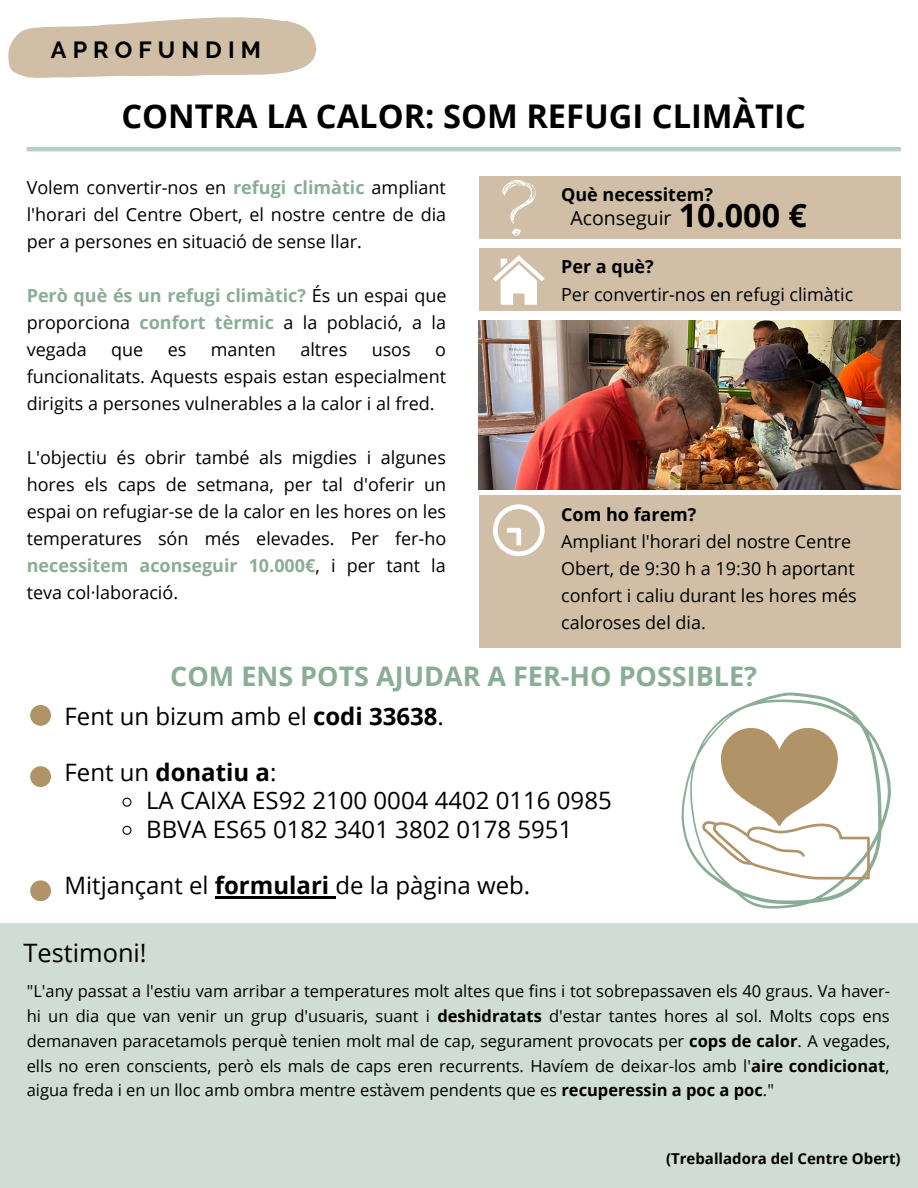
<style>
.page{position:relative;width:918px;height:1188px;background:#fff}
.page>*{position:absolute;margin:0;border:0;box-sizing:border-box;transform-origin:0 0}
.t1{font:700 32.7px "Open Sans";color:#000}
.t2{font:700 32.25px "Open Sans";color:#000}
.t3{font:700 27px "Open Sans";color:#8aad95}
.t4{font:25.35px "Open Sans";color:#000}
.t5{font:24px "Open Sans";color:#000}
.t6{font:700 24px "Open Sans";color:#000}
.t7{font:700 23.25px "Raleway";letter-spacing:.26em;color:#000}
.t8{font:19.5px "Open Sans";color:#000}
.t9{font:18px/27px "Open Sans";color:#000;text-align:justify}
.t10{font:700 18px "Open Sans";color:#000}
.t11{font:16.5px/24.8px "Open Sans";color:#000;text-align:justify}
.t12{font:700 15px "Open Sans";color:#000}
.s1{font-weight:700;color:#8aad95}
.s2{font-weight:700}
.s3{font-weight:400}
</style>
<div class="page">
<svg style="left:8px;top:17px;width:308px;height:61px;background:#d7c9b4"></svg>
<hr style="left:27px;top:147px;width:874px;height:4px;background:#bacfc1">
<div style="left:0;top:923px;width:918px;height:265px;background:#cfddd4"></div>
<div style="left:479px;top:176px;width:421px;height:63px;background:#d0bfa6"></div>
<svg style="left:502px;top:180px;width:34px;height:56px"></svg>
<div style="left:479px;top:248px;width:421px;height:63px;background:#d0bfa6"></div>
<svg style="left:493px;top:255px;width:52px;height:50px"></svg>
<div style="left:479px;top:495px;width:421px;height:153px;background:#d0bfa6"></div>
<svg style="left:493px;top:504px;width:52px;height:52px"></svg>
<img style="left:479px;top:320px;width:422px;height:170px">
<div style="left:30px;top:705px;width:21px;height:21px;background:#b09367;border-radius:50%"></div>
<div style="left:30px;top:766px;width:21px;height:21px;background:#b09367;border-radius:50%"></div>
<div style="left:30px;top:880px;width:21px;height:21px;background:#b09367;border-radius:50%"></div>
<svg style="left:122px;top:797px;width:10px;height:10px"></svg>
<svg style="left:122px;top:825px;width:10px;height:10px"></svg>
<hr style="left:215px;top:896px;width:120px;height:2px;background:#000">
<svg style="left:682px;top:693px;width:209px;height:216px"></svg>
<svg style="left:702px;top:727px;width:168px;height:152px"></svg>
<p class="t7" style="left:51px;top:36px;width:211px">APROFUNDIM</p>
<p class="t1" style="left:121px;top:93px;width:686px">CONTRA LA CALOR: SOM REFUGI CLIMÀTIC</p>
<p class="t9" style="left:27px;top:173px;width:421px">Volem convertir-nos en <span class="s1">refugi climàtic</span> ampliant l'horari del Centre Obert, el nostre centre de dia per a persones en situació de sense llar.</p>
<p class="t9" style="left:27px;top:281px;width:421px"><span class="s1">Però què és un refugi climàtic?</span> És un espai que proporciona <span class="s1">confort tèrmic</span> a la població, a la vegada</p>
<p class="t10" style="left:561px;top:182px;width:153px">Què necessitem?</p>
<p class="t8" style="left:570px;top:204px;width:103px">Aconseguir</p>
<p class="t10" style="left:561px;top:254px;width:94px">Per a què?</p>
<p class="t9" style="left:561px;top:280px;width:294px">Per convertir-nos en refugi climàtic</p>
<p class="t2" style="left:679px;top:192px;width:129px">10.000 €</p>
<p class="t9" style="left:111px;top:335px;width:34px">que</p>
<p class="t9" style="left:168px;top:335px;width:20px">es</p>
<p class="t9" style="left:211px;top:335px;width:67px">manten</p>
<p class="t9" style="left:300px;top:335px;width:48px">altres</p>
<p class="t9" style="left:372px;top:335px;width:41px">usos</p>
<p class="t9" style="left:27px;top:335px;width:421px;text-indent:408px">o funcionalitats. Aquests espais estan especialment dirigits a persones vulnerables a la calor i al fred.</p>
<p class="t9" style="left:27px;top:443px;width:421px">L'objectiu és obrir també als migdies i algunes hores els caps de setmana, per tal d'oferir un espai on refugiar-se de la calor en les hores on les temperatures són més elevades. Per fer-ho <span class="s1">necessitem aconseguir 10.000€</span>, i per tant la teva col·laboració.</p>
<p class="t10" style="left:561px;top:502px;width:137px">Com ho farem?</p>
<p class="t9" style="left:561px;top:528px;width:297px;text-align:left">Ampliant l'horari del nostre Centre<br>Obert, de 9:30 h a 19:30 h aportant confort i caliu durant les hores més caloroses del dia.</p>
<p class="t3" style="left:170px;top:658px;width:588px">COM ENS POTS AJUDAR A FER-HO POSSIBLE?</p>
<p class="t5" style="left:65px;top:699px;width:381px">Fent un bizum amb el <span class="s2">codi 33638</span>.</p>
<p class="t6" style="left:65px;top:756px;width:213px"><span class="s3">Fent un</span> donatiu a<span class="s3">:</span></p>
<p class="t5" style="left:146px;top:784px;width:467px">LA CAIXA ES92 2100 0004 4402 0116 0985</p>
<p class="t5" style="left:146px;top:812px;width:428px">BBVA ES65 0182 3401 3802 0178 5951</p>
<p class="t5" style="left:65px;top:868px;width:467px">Mitjançant el <span class="s2">formulari</span> de la pàgina web.</p>
<p class="t4" style="left:23px;top:935px;width:125px">Testimoni!</p>
<p class="t11" style="left:27px;top:979px;width:865px">"L'any passat a l'estiu vam arribar a temperatures molt altes que fins i tot sobrepassaven els 40 graus. Va haver&shy;hi un dia que van venir un grup d'usuaris, suant i <span class="s2">deshidratats</span> d'estar tantes hores al sol. Molts cops ens demanaven paracetamols perquè tenien molt mal de cap, segurament provocats per <span class="s2">cops de calor</span>. A vegades, ells no eren conscients, però els mals de caps eren recurrents. Havíem de deixar-los amb l'<span class="s2">aire condicionat</span>, aigua freda i en un lloc amb ombra mentre estàvem pendents que es <span class="s2">recuperessin a poc a poc</span>."</p>
<p class="t12" style="left:666px;top:1148px;width:236px">(Treballadora del Centre Obert)</p>
</div>
